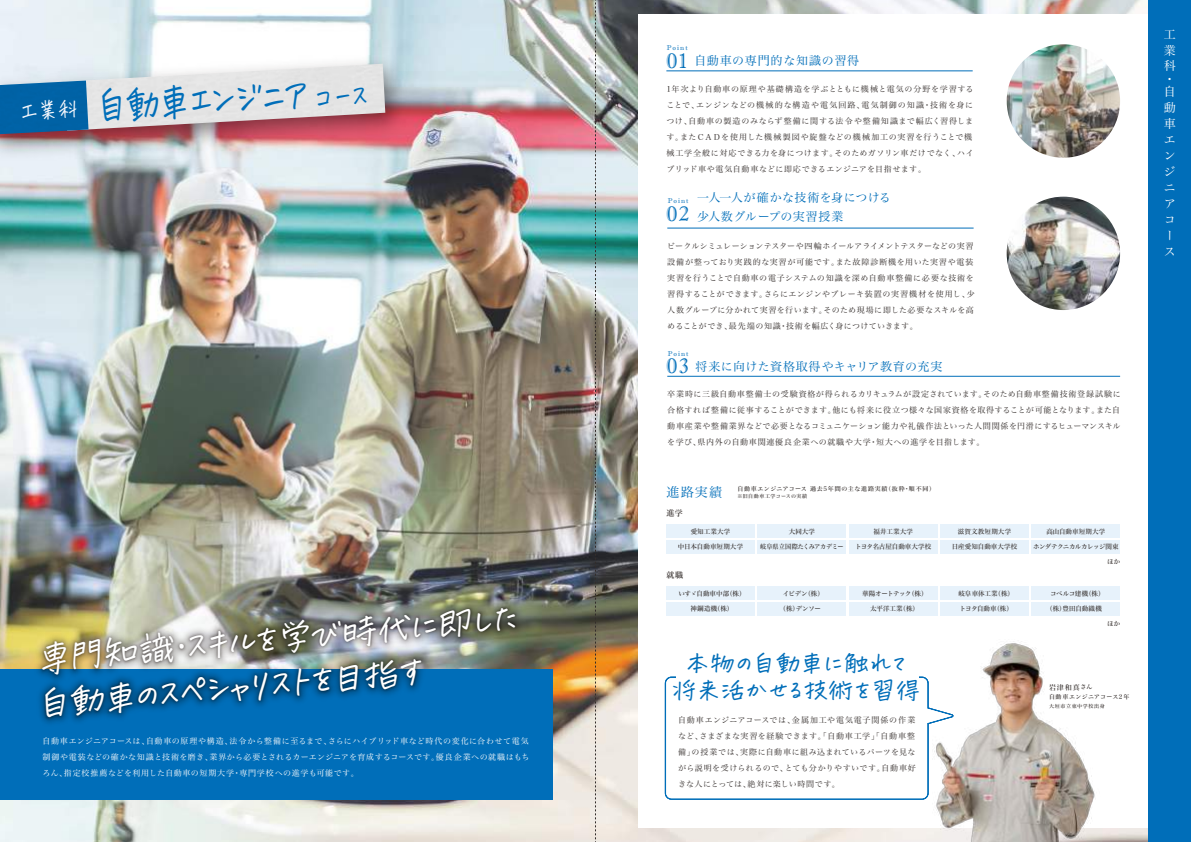
<style>
.page{position:relative;width:1191px;height:842px;background:#fff}
.page>*{position:absolute;margin:0;border:0;box-sizing:border-box;transform-origin:0 0}
.t1{font:39.2px "hanatotyoutyo";color:#006eb9;scale:.85 1}
.t2{font:34.9px/44.8px "hanatotyoutyo";color:#fff}
.t3{font:24px/27px "hanatotyoutyo";letter-spacing:.01em;color:#006eb9;text-align:center}
.t4{font:21px "Imprint MT Shadow";color:#006eb9}
.t5{font:13px "Hira Min Std W3";color:#006eb9}
.t6{font:12px/19px "Hira Min Std W3";letter-spacing:.04em;color:#006eb9}
.t7{font:12px/16px "Hira Min Std W3";color:#fff;text-align:justify}
.t8{font:12px "Hira Min Std W3";letter-spacing:.06em;color:#006eb9}
.t9{font:8px/16px "Hira Min Std W3";letter-spacing:.07em;color:#332d2b}
.t10{font:8px/16px "Hira Min Std W3";letter-spacing:.075em;color:#fff;text-align:justify}
.t11{font:8px "Hira Min Std W5";color:#332d2b}
.t12{font:7px "Imprint MT Shadow";letter-spacing:.155em;color:#006eb9}
.t13{font:7px "Hira Min Std W5";color:#332d2b}
.t14{font:6.5px "Hira Min Std W5";letter-spacing:-.005em;color:#332d2b}
.t15{font:6.5px "Hira Min Std W5";letter-spacing:-.035em;color:#332d2b;scale:.95 1}
.t16{font:6.5px "Hira Min Std W5";letter-spacing:-.065em;color:#332d2b}
.t17{font:6.5px "Hira Min Std W5";letter-spacing:-.055em;color:#332d2b}
.t18{font:6.5px "Hira Min Std W5";letter-spacing:.015em;color:#332d2b}
.t19{font:6.5px "Hira Min Std W5";letter-spacing:.03em;color:#332d2b}
.t20{font:6.4px "Hira Min Std W5";color:#332d2b}
.t21{font:6px "Hira Min Std W5";letter-spacing:.115em;color:#332d2b}
.t22{font:6px "Hira Min Std W5";letter-spacing:.065em;color:#332d2b}
.t23{font:5px "Hira Min Std W5";letter-spacing:.08em;color:#332d2b}
.t24{font:5px "Hira Min Std W5";letter-spacing:.115em;color:#332d2b}
.s1{font-size:20.8px;color:#f5f7fc}
.s2{font-size:28.4px}
.s3{font-family:"Imprint MT Shadow";font-size:7px}
.s4{font-size:6px}
</style>
<div class="page">
<img style="left:0;top:0;width:1148px;height:842px">
<div style="left:0;top:669px;width:553px;height:130px;background:#006eb9"></div>
<img style="left:28px;top:591px;width:500px;height:78px">
<img style="left:33px;top:595px;width:491px;height:129px">
<img style="left:0;top:0;width:423px;height:258px">
<img style="left:0;top:64px;width:385px;height:70px">
<div style="left:638px;top:14px;width:515px;height:814px;background:#fff"></div>
<hr style="left:666px;top:71px;width:306px;height:1px;background:#006eb9">
<hr style="left:667px;top:376px;width:453px;height:1px;background:#006eb9">
<img style="left:887px;top:591px;width:222px;height:251px">
<div style="left:665px;top:677px;width:263px;height:123px;border:3px solid #006eb9;border-radius:5px"></div>
<div style="left:666px;top:678px;width:261px;height:120px;background:#fff;border-radius:5px"></div>
<svg style="left:927px;top:702px;width:28px;height:27px"></svg>
<div style="left:676px;top:664px;width:243px;height:29px;background:#fff"></div>
<hr style="left:667px;top:228px;width:306px;height:1px;background:#006eb9">
<div style="left:1148px;top:0;width:43px;height:842px;background:#006eb9"></div>
<img style="left:1006px;top:44px;width:114px;height:114px;border-radius:57px">
<img style="left:1006px;top:197px;width:114px;height:113px;border-radius:57px">
<div style="left:666px;top:524px;width:88px;height:13px;background:#e7f2fb"></div>
<div style="left:940px;top:524px;width:88px;height:13px;background:#e7f2fb"></div>
<div style="left:1031px;top:524px;width:89px;height:13px;background:#e7f2fb"></div>
<div style="left:757px;top:524px;width:89px;height:13px;background:#e7f2fb"></div>
<div style="left:849px;top:524px;width:88px;height:13px;background:#e7f2fb"></div>
<div style="left:666px;top:540px;width:88px;height:13px;background:#e7f2fb"></div>
<div style="left:849px;top:540px;width:88px;height:13px;background:#e7f2fb"></div>
<div style="left:1031px;top:540px;width:89px;height:13px;background:#e7f2fb"></div>
<div style="left:757px;top:540px;width:89px;height:13px;background:#e7f2fb"></div>
<div style="left:940px;top:540px;width:88px;height:13px;background:#e7f2fb"></div>
<div style="left:666px;top:586px;width:88px;height:13px;background:#e7f2fb"></div>
<div style="left:1031px;top:602px;width:89px;height:13px;background:#e7f2fb"></div>
<div style="left:940px;top:586px;width:88px;height:13px;background:#e7f2fb"></div>
<div style="left:757px;top:586px;width:89px;height:13px;background:#e7f2fb"></div>
<div style="left:849px;top:586px;width:88px;height:13px;background:#e7f2fb"></div>
<div style="left:1031px;top:586px;width:89px;height:13px;background:#e7f2fb"></div>
<div style="left:849px;top:602px;width:88px;height:13px;background:#e7f2fb"></div>
<div style="left:940px;top:602px;width:88px;height:13px;background:#e7f2fb"></div>
<div style="left:666px;top:602px;width:88px;height:13px;background:#e7f2fb"></div>
<div style="left:757px;top:602px;width:89px;height:13px;background:#e7f2fb"></div>
<svg style="left:595px;top:0;width:1px;height:842px"></svg>
<h1 class="t1" style="left:18px;top:85px;width:413px;rotate:-3deg"><span class="s1">工業科</span> 自動車エンジニア<span class="s2">コース</span></h1>
<h2 class="t2" style="left:30px;top:635px;width:490px;rotate:-5deg">専門知識・スキルを学び時代に即した自動車のスペシャリストを目指す</h2>
<p class="t10" style="left:43px;top:733px;width:488px">自動車エンジニアコースは、自動車の原理や構造、法令から整備に至るまで、さらにハイブリッド車など時代の変化に合わせて電気制御や電装などの確かな知識と技術を磨き、業界から必要とされるカーエンジニアを育成するコースです。優良企業への就職はもちろん、指定校推薦などを利用した自動車の短期大学・専門学校への進学も可能です。</p>
<p class="t12" style="left:667px;top:44px;width:22px">Point</p>
<h3 class="t4" style="left:666px;top:48px;width:23px">01</h3>
<p class="t9" style="left:666px;top:80px;width:309px">1年次より自動車の原理や基礎構造を学ぶとともに機械と電気の分野を学習することで、エンジンなどの機械的な構造や電気回路、電気制御の知識・技術を身につけ、自動車の製造のみならず整備に関する法令や整備知識まで幅広く習得します。またＣＡＤを使用した機械製図や旋盤などの機械加工の実習を行うことで機械工学全般に対応できる力を身につけます。そのためガソリン車だけでなく、ハイブリッド車や電気自動車などに即応できるエンジニアを目指せます。</p>
<h3 class="t8" style="left:694px;top:52px;width:166px">自動車の専門的な知識の習得</h3>
<h3 class="t6" style="left:697px;top:188px;width:195px;text-indent:-29px"><span class="s3">Point</span> 一人一人が確かな技術を身につける少人数グループの実習授業</h3>
<h3 class="t4" style="left:666px;top:201px;width:24px">02</h3>
<p class="t9" style="left:667px;top:237px;width:309px">ビークルシミュレーションテスターや四輪ホイールアライメントテスターなどの実習設備が整っており実践的な実習が可能です。また故障診断機を用いた実習や電装実習を行うことで自動車の電子システムの知識を深め自動車整備に必要な技術を習得することができます。さらにエンジンやブレーキ装置の実習機材を使用し、少人数グループに分かれて実習を行います。そのため現場に即した必要なスキルを高めることができ、最先端の知識・技術を幅広く身につけていきます。</p>
<p class="t12" style="left:668px;top:349px;width:22px">Point</p>
<h3 class="t4" style="left:666px;top:354px;width:24px">03</h3>
<p class="t9" style="left:667px;top:386px;width:455px;text-align:justify">卒業時に三級自動車整備士の受験資格が得られるカリキュラムが設定されています。そのため自動車整備技術登録試験に合格すれば整備に従事することができます。他にも将来に役立つ様々な国家資格を取得することが可能となります。また自動車産業や整備業界などで必要となるコミュニケーション能力や礼儀作法といった人間関係を円滑にするヒューマンスキルを学び、県内外の自動車関連優良企業への就職や大学・短大への進学を目指します。</p>
<h3 class="t6" style="left:695px;top:356px;width:249px">将来に向けた資格取得やキャリア教育の充実</h3>
<p class="t21" style="left:737px;top:485px;width:199px">自動車エンジニアコース 過去5年間の主な進路実績（抜粋・順不同）</p>
<h3 class="t5" style="left:666px;top:483px;width:57px">進路実績</h3>
<p class="t23" style="left:737px;top:493px;width:71px">※旧自動車工学コースの実績</p>
<p class="t11" style="left:666px;top:508px;width:18px">進学</p>
<p class="t14" style="left:690px;top:526px;width:41px">愛知工業大学</p>
<p class="t14" style="left:788px;top:526px;width:28px">大同大学</p>
<p class="t14" style="left:873px;top:526px;width:41px">福井工業大学</p>
<p class="t19" style="left:958px;top:526px;width:55px">滋賀文教短期大学</p>
<p class="t14" style="left:1046px;top:526px;width:61px">高山自動車短期大学</p>
<p class="t14" style="left:678px;top:542px;width:67px">中日本自動車短期大学</p>
<p class="t15" style="left:760px;top:542px;width:89px">岐阜県立国際たくみアカデミー</p>
<p class="t14" style="left:855px;top:542px;width:78px">トヨタ名古屋自動車大学校</p>
<p class="t18" style="left:951px;top:542px;width:67px">日産愛知自動車大学校</p>
<p class="t16" style="left:1033px;top:542px;width:87px">ホンダテクニカルカレッジ関東</p>
<p class="t14" style="left:678px;top:588px;width:68px">いすゞ自動車中部（株）</p>
<p class="t14" style="left:1046px;top:604px;width:57px">（株）豊田自動織機</p>
<p class="t20" style="left:1107px;top:557px;width:14px">ほか</p>
<p class="t11" style="left:666px;top:570px;width:18px">就職</p>
<p class="t14" style="left:782px;top:588px;width:43px">イビデン（株）</p>
<p class="t17" style="left:862px;top:588px;width:67px">華陽オートテック（株）</p>
<p class="t14" style="left:958px;top:588px;width:57px">岐阜車体工業（株）</p>
<p class="t14" style="left:1050px;top:588px;width:56px">コベルコ建機（株）</p>
<p class="t14" style="left:690px;top:604px;width:44px">神鋼造機（株）</p>
<p class="t14" style="left:779px;top:604px;width:43px">（株）デンソー</p>
<p class="t14" style="left:870px;top:604px;width:50px">太平洋工業（株）</p>
<p class="t14" style="left:959px;top:604px;width:55px">トヨタ自動車（株）</p>
<h3 class="t3" style="left:672px;top:649px;width:249px">本物の自動車に触れて将来活かせる技術を習得</h3>
<p class="t9" style="left:678px;top:711px;width:239px;text-align:justify">自動車エンジニアコースでは、金属加工や電気電子関係の作業など、さまざまな実習を経験できます。「自動車工学」「自動車整備」の授業では、実際に自動車に組み込まれているパーツを見ながら説明を受けられるので、とても分かりやすいです。自動車好きな人にとっては、絶対に楽しい時間です。</p>
<p class="t20" style="left:1107px;top:619px;width:14px">ほか</p>
<p class="t13" style="left:1049px;top:682px;width:45px">岩津和真<span class="s4">さん</span></p>
<p class="t22" style="left:1049px;top:692px;width:82px">自動車エンジニアコース2年</p>
<p class="t24" style="left:1049px;top:703px;width:57px">大垣市立東中学校出身</p>
<h3 class="t7" style="left:1163px;top:26px;width:13px">工業科</h3>
<h3 class="t7" style="left:1178px;top:76px;width:7px;rotate:90deg">･</h3>
<h3 class="t7" style="left:1163px;top:84px;width:13px;text-align:left">自動車エンジニアコース</h3>
</div>
